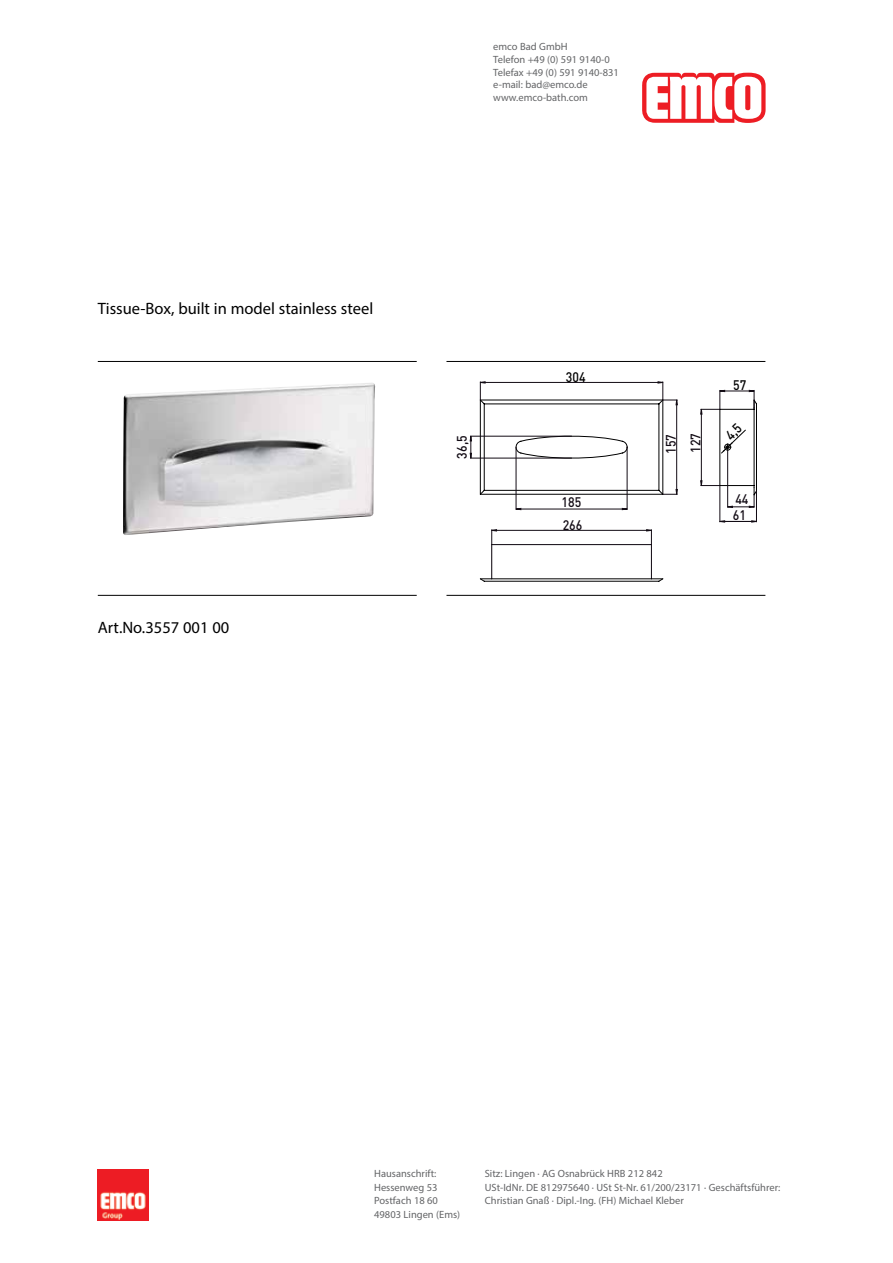
<style>
.page{position:relative;width:893px;height:1263px;background:#fff}
.page>*{position:absolute;margin:0;border:0;box-sizing:border-box;transform-origin:0 0}
.t1{font:16.5px "Myriad Pro";color:#000}
.t2{font:500 13.65px/24.6px "DIN New Office";color:#120b14;scale:.9 1}
.t3{font:500 13.65px "DIN New Office";color:#000;scale:.9 1}
.t4{font:10.5px/13.5px "Myriad Pro";color:#636466}
</style>
<div class="page">
<svg style="left:642px;top:73px;width:124px;height:50px"></svg>
<img style="left:98px;top:1169px;width:51px;height:51px">
<img style="left:123px;top:383px;width:253px;height:152px">
<hr style="left:98px;top:595px;width:319px;height:1px;background:#000">
<hr style="left:98px;top:361px;width:319px;height:1px;background:#000">
<svg style="left:479px;top:399px;width:278px;height:183px"></svg>
<hr style="left:727px;top:450px;width:1px;height:57px;background:#120b14">
<svg style="left:724px;top:495px;width:32px;height:13px"></svg>
<hr style="left:480px;top:382px;width:183px;height:1px;background:#120b14">
<svg style="left:479px;top:381px;width:7px;height:19px"></svg>
<hr style="left:720px;top:391px;width:34px;height:1px;background:#120b14">
<svg style="left:749px;top:390px;width:8px;height:19px"></svg>
<hr style="left:701px;top:409px;width:1px;height:76px;background:#120b14">
<svg style="left:700px;top:390px;width:25px;height:25px"></svg>
<svg style="left:700px;top:480px;width:20px;height:9px"></svg>
<hr style="left:676px;top:400px;width:1px;height:94px;background:#120b14">
<svg style="left:657px;top:381px;width:21px;height:24px"></svg>
<svg style="left:663px;top:489px;width:15px;height:8px"></svg>
<hr style="left:492px;top:530px;width:159px;height:1px;background:#120b14">
<svg style="left:646px;top:529px;width:9px;height:16px"></svg>
<svg style="left:488px;top:529px;width:9px;height:16px"></svg>
<hr style="left:720px;top:521px;width:36px;height:1px;background:#120b14">
<hr style="left:756px;top:491px;width:1px;height:31px;background:#120b14">
<hr style="left:720px;top:485px;width:1px;height:37px;background:#120b14">
<svg style="left:717px;top:520px;width:8px;height:3px"></svg>
<hr style="left:470px;top:458px;width:102px;height:1px;background:#120b14">
<hr style="left:470px;top:436px;width:102px;height:1px;background:#120b14">
<svg style="left:470px;top:435px;width:2px;height:24px"></svg>
<hr style="left:516px;top:509px;width:111px;height:1px;background:#120b14">
<hr style="left:516px;top:447px;width:1px;height:62px;background:#120b14">
<hr style="left:627px;top:447px;width:1px;height:62px;background:#120b14">
<hr style="left:446px;top:595px;width:319px;height:1px;background:#000">
<hr style="left:446px;top:361px;width:319px;height:1px;background:#000">
<svg style="left:721px;top:423px;width:25px;height:31px"></svg>
<h1 class="t1" style="left:98px;top:299px;width:277px">Tissue-Box, built in model stainless steel</h1>
<h1 class="t1" style="left:98px;top:617px;width:133px">Art.No.3557 001 00</h1>
<p class="t4" style="left:493px;top:40px;width:127px;line-height:12.6px">emco Bad GmbH<br>Telefon +49 (0) 591 9140-0<br>Telefax +49 (0) 591 9140-831 e-mail: bad@emco.de www.emco-bath.com</p>
<h2 class="t2" style="left:449px;top:459px;width:27px;rotate:-90deg">36,5</h2>
<h2 class="t3" style="left:566px;top:368px;width:23px">304</h2>
<h2 class="t2" style="left:562px;top:489px;width:23px">185</h2>
<h2 class="t2" style="left:563px;top:512px;width:23px">266</h2>
<h2 class="t2" style="left:658px;top:454px;width:24px;rotate:-90deg">157<br>127</h2>
<h2 class="t3" style="left:733px;top:377px;width:16px">57</h2>
<h2 class="t2" style="left:735px;top:487px;width:16px">44</h2>
<h2 class="t2" style="left:733px;top:502px;width:16px">61</h2>
<p class="t4" style="left:374px;top:1167px;width:88px">Hausanschrift:<br>Hessenweg 53<br>Postfach 18 60<br>49803 Lingen (Ems)</p>
<p class="t4" style="left:485px;top:1167px;width:297px">Sitz: Lingen · AG Osnabrück HRB 212 842<br>USt-IdNr. DE 812975640 · USt St-Nr. 61/200/23171 · Geschäftsführer:<br>Christian Gnaß · Dipl.-Ing. (FH) Michael Kleber</p>
</div>
